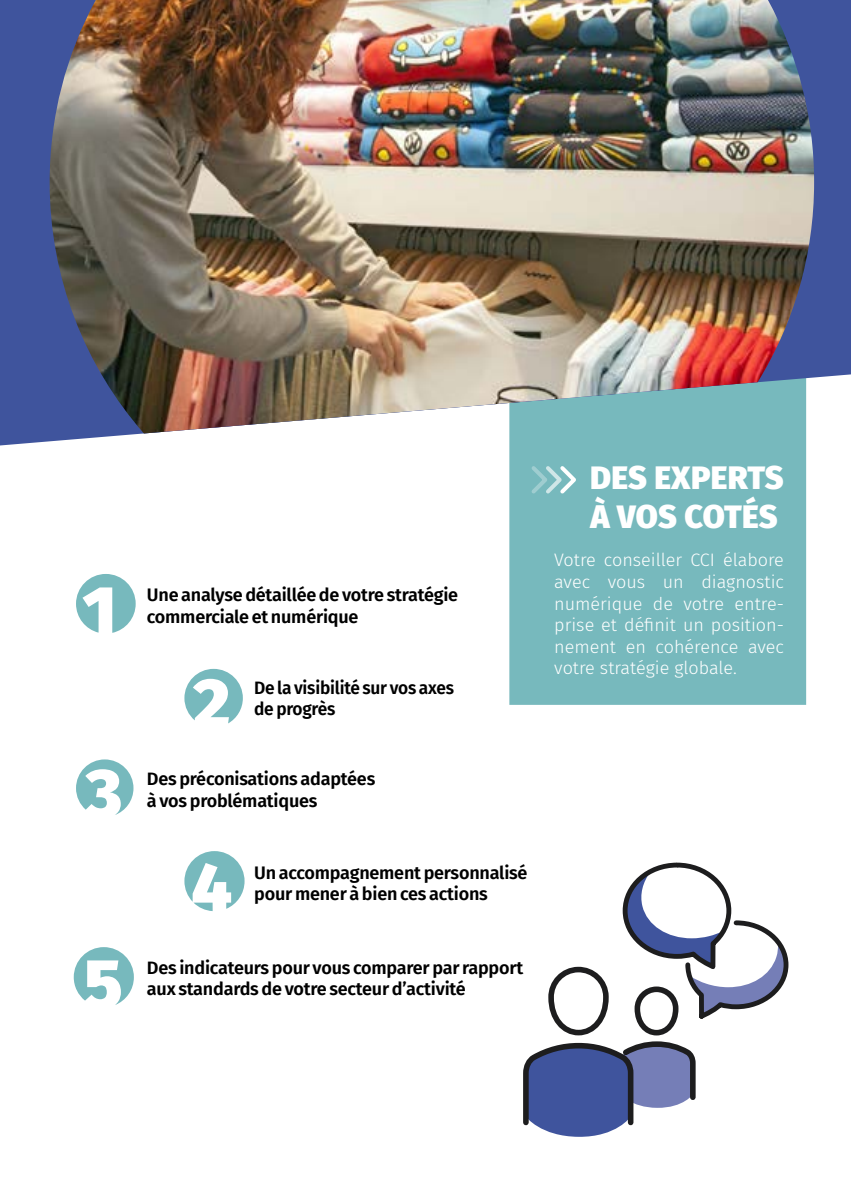
<style>
.page{position:relative;width:851px;height:1191px;background:#fff}
.page>*{position:absolute;margin:0;border:0;box-sizing:border-box;transform-origin:0 0}
.t1{font:900 32px/38.4px "Fira Sans";letter-spacing:.005em;color:#fff}
.t2{font:600 18px/21.6px "Fira Sans";letter-spacing:-.01em;color:#000}
.t3{font:300 18px/21.6px "Fira Sans";color:#fff;text-align:justify}
.t4{font:600 18px/21.6px "Fira Sans";letter-spacing:-.01em;color:#000;scale:.96 1}
</style>
<div class="page">
<div style="left:509px;top:445px;width:297px;height:260px;background:#77b9bd"></div>
<div style="left:0;top:0;width:850px;height:445px;background:#3f549d"></div>
<svg style="left:50px;top:433px;width:764px;height:12px"></svg>
<img style="left:50px;top:0;width:764px;height:433px">
<svg style="left:184px;top:851px;width:60px;height:60px"></svg>
<svg style="left:74px;top:947px;width:60px;height:58px"></svg>
<svg style="left:528px;top:462px;width:51px;height:35px;background:#8cc3c7"></svg>
<svg style="left:184px;top:669px;width:59px;height:54px"></svg>
<svg style="left:76px;top:574px;width:60px;height:59px"></svg>
<svg style="left:76px;top:759px;width:57px;height:56px"></svg>
<svg style="left:622px;top:862px;width:167px;height:157px"></svg>
<svg style="left:523px;top:963px;width:175px;height:174px"></svg>
<p class="t2" style="left:147px;top:583px;width:313px">Une analyse détaillée de votre stratégie commerciale et numérique</p>
<p class="t4" style="left:254px;top:675px;width:210px">De la visibilité sur vos axes de progrès</p>
<p class="t2" style="left:147px;top:766px;width:230px">Des préconisations adaptées à vos problématiques</p>
<p class="t2" style="left:254px;top:860px;width:275px">Un accompagnement personnalisé pour mener à bien ces actions</p>
<p class="t2" style="left:147px;top:955px;width:378px">Des indicateurs pour vous comparer par rapport aux standards de votre secteur d’activité</p>
<h1 class="t1" style="left:590px;top:456px;width:195px">DES EXPERTS<br>À VOS COTÉS</h1>
<p class="t3" style="left:554px;top:549px;width:231px">Votre conseiller CCI élabore avec vous un diagnostic numérique de votre entre&shy;prise et définit un position&shy;nement en cohérence avec votre stratégie globale.</p>
</div>
